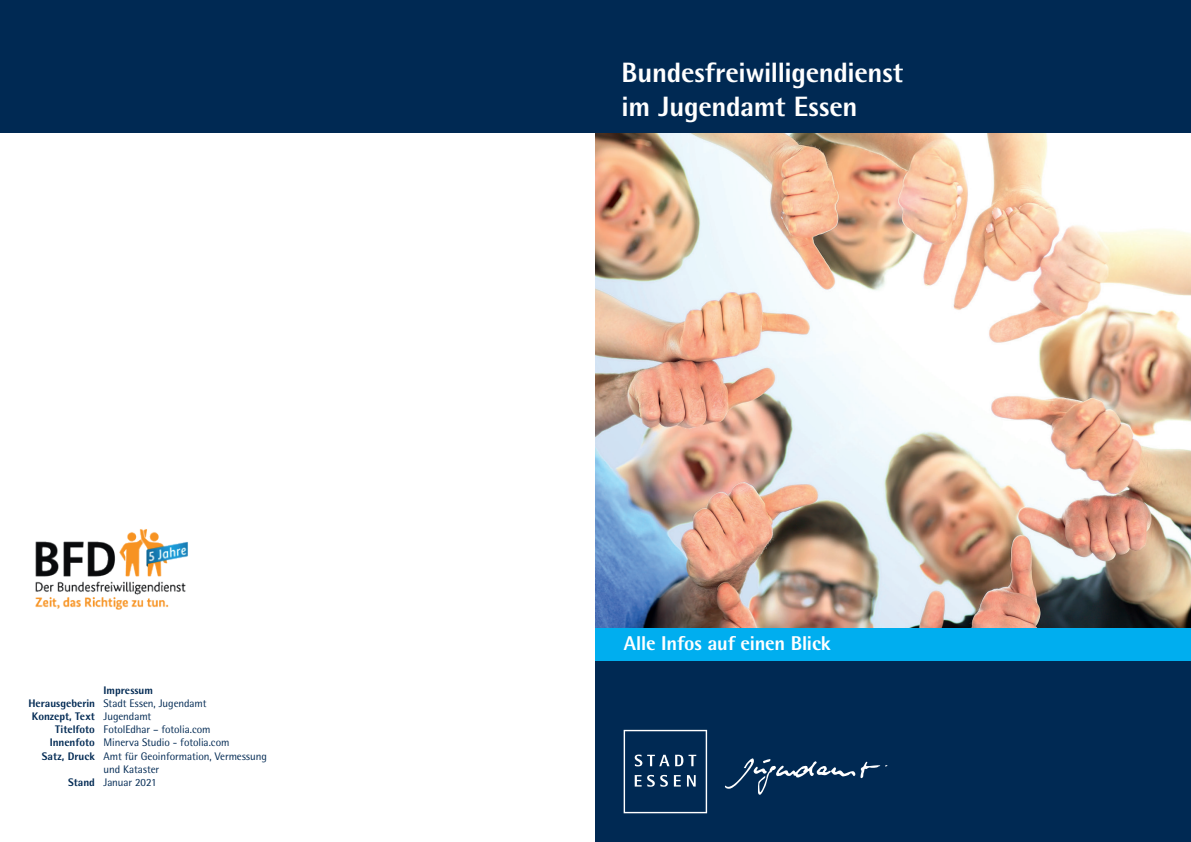
<style>
.page{position:relative;width:1191px;height:842px;background:#fff}
.page>*{position:absolute;margin:0;border:0;box-sizing:border-box;transform-origin:0 0}
.t1{font:800 28px/33.6px "Rotis Semi Sans";letter-spacing:-.01em;color:#fff}
.t2{font:800 20px "Rotis Semi Sans";letter-spacing:-.01em;color:#fff}
.t3{font:11px "Rotis Semi Sans";letter-spacing:-.005em;color:#002953}
.t4{font:800 11px "Rotis Semi Sans";color:#002953}
.s1{font-weight:800}
.s2{font-weight:400}
</style>
<div class="page">
<div style="left:595px;top:640px;width:596px;height:202px;background:#002953"></div>
<svg style="left:623px;top:730px;width:84px;height:83px"></svg>
<svg style="left:725px;top:758px;width:162px;height:37px"></svg>
<img style="left:595px;top:133px;width:596px;height:496px">
<div style="left:0;top:0;width:1191px;height:133px;background:#002953"></div>
<div style="left:595px;top:629px;width:596px;height:32px;background:#00aeef"></div>
<img style="left:35px;top:529px;width:153px;height:81px">
<p class="t4" style="left:103px;top:683px;width:51px">Impressum</p>
<p class="t3" style="left:28px;top:696px;width:180px"><span class="s1">Herausgeberin</span> Stadt Essen, Jugendamt</p>
<p class="t4" style="left:32px;top:709px;width:121px">Konzept, Text <span class="s2">Jugendamt</span></p>
<p class="t3" style="left:55px;top:723px;width:157px"><span class="s1">Titelfoto</span> FotolEdhar – fotolia.com</p>
<p class="t3" style="left:50px;top:736px;width:181px"><span class="s1">Innenfoto</span> Minerva Studio - fotolia.com</p>
<p class="t3" style="left:42px;top:749px;width:226px"><span class="s1">Satz, Druck</span> Amt für Geoinformation, Vermessung</p>
<p class="t3" style="left:103px;top:762px;width:57px">und Kataster</p>
<p class="t3" style="left:68px;top:776px;width:90px"><span class="s1">Stand</span> Januar 2021</p>
<h1 class="t1" style="left:621px;top:55px;width:283px">Bundesfreiwilligendienst im Jugendamt Essen</h1>
<h2 class="t2" style="left:624px;top:631px;width:208px">Alle Infos auf einen Blick</h2>
</div>
